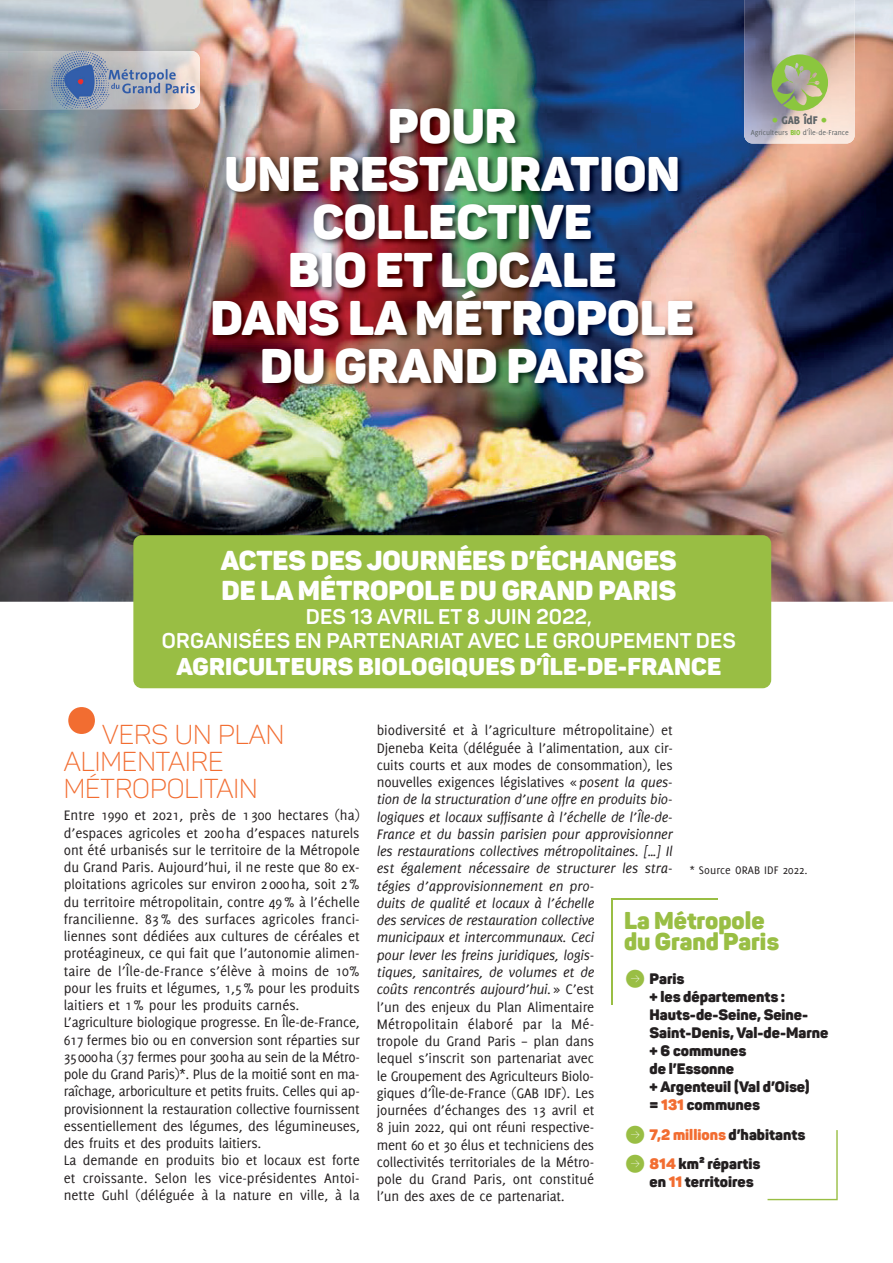
<style>
.page{position:relative;width:893px;height:1263px;background:#fff}
.page>*{position:absolute;margin:0;border:0;box-sizing:border-box;transform-origin:0 0}
.t1{font:48px/48px "Panton Black Caps";color:#fff;text-align:center}
.t2{font:27px/30px "Panton Black Caps";color:#fff}
.t3{font:27px/27px "Panton Light Caps";color:#f26d31}
.t4{font:24px "Panton Black Caps";letter-spacing:.01em;color:#fff}
.t5{font:900 24px/21px "Panton";color:#99be44}
.t6{font:700 21px/24px "Panton";letter-spacing:.01em;color:#fff;text-align:center}
.t7{font:15px/17.2px "Delicious";letter-spacing:-.01em;color:#231f20}
.t8{font:900 15px/18px "Panton";color:#231f20}
.t9{font:800 12.15px "Delicious";color:#5d6467}
.t10{font:12px "Delicious";letter-spacing:.005em;color:#231f20}
.t11{font:7.8px "Delicious";color:#5d6467}
.s1{color:#8bc63e}
.s2{font-weight:800;color:#8bc63e}
.s3{font-family:"Panton Black Caps";font-size:90px}
.s4{font-style:italic}
.s5{font-family:"Panton Icons C Fill";font-weight:400;font-size:21px;color:#99be44}
.s6{color:#f26d31}
</style>
<div class="page">
<img style="left:0;top:0;width:893px;height:602px">
<img style="left:211px;top:106px;width:489px;height:285px">
<div style="left:133px;top:535px;width:638px;height:153px;background:#99be44;border-radius:9px"></div>
<div style="left:611px;top:898px;width:107px;height:107px;background:#99be44"></div>
<div style="left:613px;top:900px;width:107px;height:107px;background:#fff"></div>
<svg style="left:767px;top:1130px;width:71px;height:70px"></svg>
<img style="left:0;top:51px;width:200px;height:58px">
<img style="left:744px;top:0;width:111px;height:144px">
<img style="left:51px;top:51px;width:144px;height:58px">
<svg style="left:772px;top:54px;width:56px;height:57px"></svg>
<h1 class="t1" style="left:211px;top:101px;width:485px">POUR<br>UNE RESTAURATION<br>COLLECTIVE<br>BIO ET LOCALE<br>DANS LA MÉTROPOLE<br>DU GRAND PARIS</h1>
<p class="t9" style="left:773px;top:113px;width:56px"><span class="s1">•</span> GAB ÎdF <span class="s1">•</span></p>
<p class="t11" style="left:751px;top:128px;width:100px">Agriculteurs <span class="s2">BIO</span> d'Île-de-France</p>
<h2 class="t2" style="left:221px;top:545px;width:457px">ACTES DES JOURNÉES D’ÉCHANGES<br>DE LA MÉTROPOLE DU GRAND PARIS</h2>
<h3 class="t6" style="left:162px;top:605px;width:575px">DES 13 AVRIL ET 8 JUIN 2022,<br>ORGANISÉES EN PARTENARIAT AVEC LE GROUPEMENT DES</h3>
<h3 class="t4" style="left:176px;top:651px;width:546px">AGRICULTEURS BIOLOGIQUES D’ÎLE-DE-FRANCE</h3>
<h2 class="t3" style="left:64px;top:721px;width:222px"><span class="s3">•</span>VERS UN PLAN<br>ALIMENTAIRE<br>MÉTROPOLITAIN</h2>
<p class="t7" style="left:64px;top:806px;width:298px">Entre 1990 et 2021, près de 1 300 hectares (ha) d’espaces agricoles et 200 ha d’espaces naturels ont été urbanisés sur le territoire de la Métropole du Grand Paris. Aujourd’hui, il ne reste que 80 ex&shy;ploitations agricoles sur environ 2 000 ha, soit 2 % du territoire métropolitain, contre 49 % à l’échelle francilienne. 83 % des surfaces agricoles franci&shy;liennes sont dédiées aux cultures de céréales et protéagineux, ce qui fait que l’autonomie alimen&shy;taire de l’Île-de-France s’élève à moins de 10% pour les fruits et légumes, 1,5 % pour les produits laitiers et 1 % pour les produits carnés.<br>L’agriculture biologique progresse. En Île-de-France, 617 fermes bio ou en conversion sont réparties sur 35 000 ha (37 fermes pour 300 ha au sein de la Métro&shy;pole du Grand Paris)*. Plus de la moitié sont en ma&shy;raîchage, arboriculture et petits fruits. Celles qui ap&shy;provisionnent la restauration collective fournissent essentiellement des légumes, des légumineuses, des fruits et des produits laitiers.<br>La demande en produits bio et locaux est forte et croissante. Selon les vice-présidentes Antoi&shy;nette Guhl (déléguée à la nature en ville, à la</p>
<p class="t7" style="left:377px;top:722px;width:298px">biodiversité et à l’agriculture métropolitaine) et Djeneba Keita (déléguée à l’alimentation, aux cir&shy;cuits courts et aux modes de consommation), les nouvelles exigences législatives « <span class="s4">posent la ques&shy;tion de la structuration d’une offre en produits bio&shy;logiques et locaux suffisante à l’échelle de l’Île-de-France et du bassin parisien pour approvisionner les restaurations collectives métropolitaines. […] Il est également nécessaire de structurer les stra&shy;tégies d’approvisionnement en pro-<br>duits de qualité et locaux à l’échelle<br>des services de restauration collective<br>municipaux et intercommunaux. Ceci<br>pour lever les freins juridiques, logis-<br>tiques, sanitaires, de volumes et de<br>coûts rencontrés aujourd’hui.</span> » C’est<br>l’un des enjeux du Plan Alimentaire Métropolitain élaboré par la Mé-<br>tropole du Grand Paris – plan dans<br>lequel s’inscrit son partenariat avec<br>le Groupement des Agriculteurs Biolo-<br>giques d’Île-de-France (GAB IDF). Les<br>journées d’échanges des 13 avril et<br>8 juin 2022, qui ont réuni respective-<br>ment 60 et 30 élus et techniciens des<br>collectivités territoriales de la Métro-<br>pole du Grand Paris, ont constitué<br>l’un des axes de ce partenariat.</p>
<p class="t10" style="left:690px;top:863px;width:120px">* Source ORAB IDF 2022.</p>
<h3 class="t5" style="left:624px;top:910px;width:156px">La Métropole du Grand Paris</h3>
<p class="t8" style="left:650px;top:970px;width:180px;text-indent:-26px"><span class="s5">C</span> Paris<br>+ les départements :<br>Hauts-de-Seine, Seine-<br>Saint-Denis, Val-de-Marne + 6 communes<br>de l’Essonne<br>+ Argenteuil (Val d’Oise)<br>= <span class="s6">131</span> communes</p>
<p class="t8" style="left:624px;top:1119px;width:183px;line-height:29.5px"><span class="s5">C</span> <span class="s6">7,2 millions</span> d’habitants<br><span class="s5">C</span> <span class="s6">814</span> km² répartis</p>
<p class="t8" style="left:650px;top:1173px;width:106px">en <span class="s6">11</span> territoires</p>
</div>
